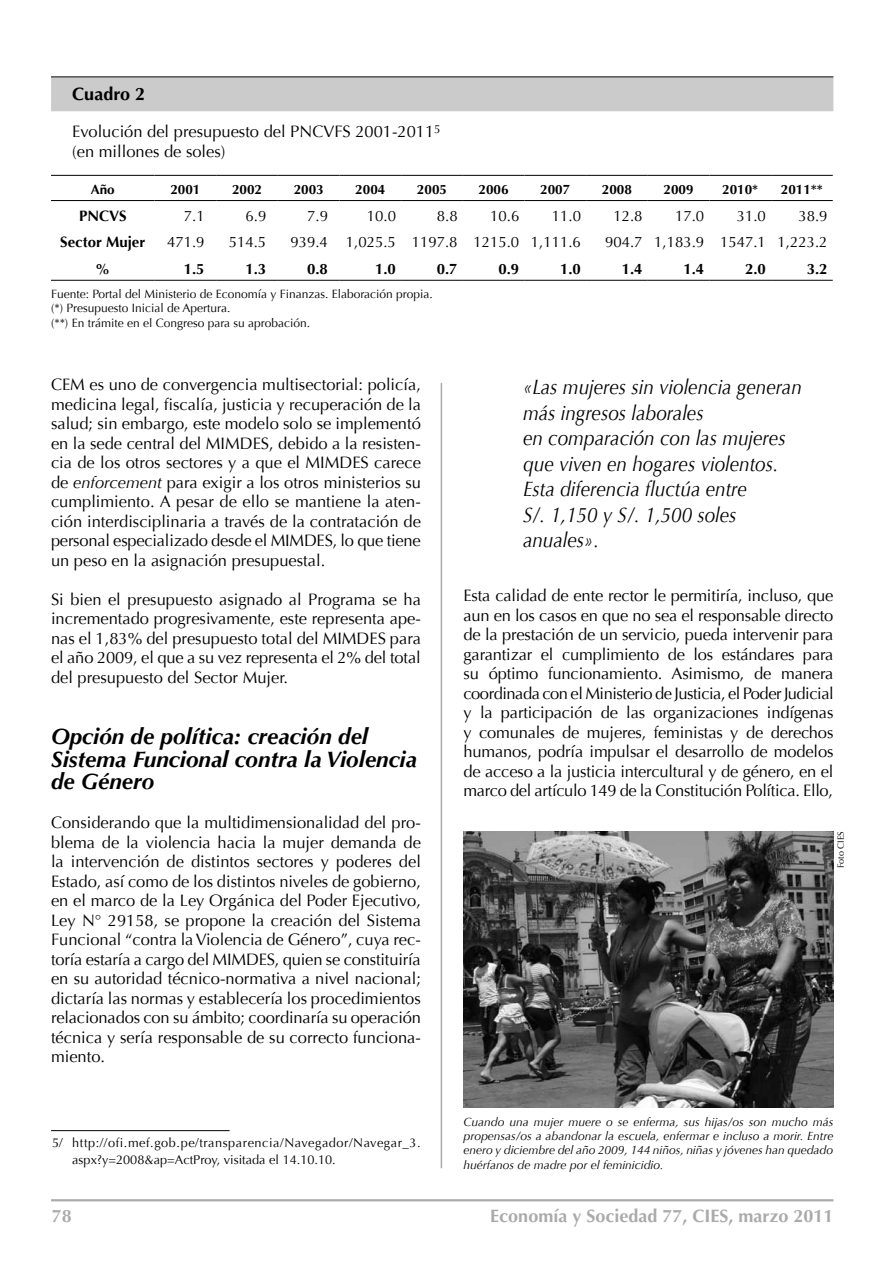
<style>
.page{position:relative;width:893px;height:1263px;background:#fff}
.page>*{position:absolute;margin:0;border:0;box-sizing:border-box;transform-origin:0 0}
.t1{font:italic 700 22.5px/22.5px "Optima";color:#000}
.t2{font:italic 21px/25.5px "Optima";color:#000;scale:.9 1}
.t3{font:700 18px "Optima LH East A";color:#aaa}
.t4{font:700 18px "Optima LH East A";color:#000}
.t5{font:16.5px/19.5px "Optima";color:#000;text-align:justify}
.t6{font:15px "Optima";color:#000}
.t7{font:700 15px "Optima";color:#000}
.t8{font:700 13.5px "Optima";color:#000}
.t9{font:12.75px/16.5px "Optima";letter-spacing:.045em;color:#000}
.t10{font:italic 12px/14.2px "Optima";color:#000;text-align:justify}
.t11{font:12px/14.4px "Optima";color:#000}
.t12{font:9px "Optima";color:#000}
.s1{font-style:italic}
</style>
<div class="page">
<hr style="left:51px;top:1199px;width:782px;height:2px;background:#aaa">
<hr style="left:441px;top:383px;width:1px;height:785px;background:#aaa">
<img style="left:464px;top:832px;width:369px;height:275px">
<hr style="left:51px;top:1130px;width:179px;height:1px;background:#000">
<div style="left:51px;top:77px;width:782px;height:34px;background:#cbcbcb"></div>
<hr style="left:51px;top:77px;width:782px;height:1px;background:#000">
<hr style="left:51px;top:175px;width:104px;height:1px;background:#000">
<hr style="left:155px;top:175px;width:61px;height:1px;background:#000">
<hr style="left:216px;top:175px;width:62px;height:1px;background:#000">
<hr style="left:278px;top:175px;width:61px;height:1px;background:#000">
<hr style="left:339px;top:175px;width:62px;height:1px;background:#000">
<hr style="left:401px;top:175px;width:62px;height:1px;background:#000">
<hr style="left:463px;top:175px;width:61px;height:1px;background:#000">
<hr style="left:524px;top:175px;width:62px;height:1px;background:#000">
<hr style="left:586px;top:175px;width:62px;height:1px;background:#000">
<hr style="left:648px;top:175px;width:61px;height:1px;background:#000">
<hr style="left:709px;top:175px;width:62px;height:1px;background:#000">
<hr style="left:771px;top:175px;width:62px;height:1px;background:#000">
<hr style="left:51px;top:200px;width:104px;height:1px;background:#000">
<hr style="left:155px;top:200px;width:61px;height:1px;background:#000">
<hr style="left:216px;top:200px;width:62px;height:1px;background:#000">
<hr style="left:278px;top:200px;width:61px;height:1px;background:#000">
<hr style="left:339px;top:200px;width:62px;height:1px;background:#000">
<hr style="left:401px;top:200px;width:62px;height:1px;background:#000">
<hr style="left:463px;top:200px;width:61px;height:1px;background:#000">
<hr style="left:524px;top:200px;width:62px;height:1px;background:#000">
<hr style="left:586px;top:200px;width:62px;height:1px;background:#000">
<hr style="left:648px;top:200px;width:61px;height:1px;background:#000">
<hr style="left:709px;top:200px;width:62px;height:1px;background:#000">
<hr style="left:771px;top:200px;width:62px;height:1px;background:#000">
<hr style="left:51px;top:280px;width:104px;height:1px;background:#000">
<hr style="left:155px;top:280px;width:61px;height:1px;background:#000">
<hr style="left:216px;top:280px;width:62px;height:1px;background:#000">
<hr style="left:278px;top:280px;width:61px;height:1px;background:#000">
<hr style="left:339px;top:280px;width:62px;height:1px;background:#000">
<hr style="left:401px;top:280px;width:62px;height:1px;background:#000">
<hr style="left:463px;top:280px;width:61px;height:1px;background:#000">
<hr style="left:524px;top:280px;width:62px;height:1px;background:#000">
<hr style="left:586px;top:280px;width:62px;height:1px;background:#000">
<hr style="left:648px;top:280px;width:61px;height:1px;background:#000">
<hr style="left:709px;top:280px;width:62px;height:1px;background:#000">
<hr style="left:771px;top:280px;width:62px;height:1px;background:#000">
<p class="t4" style="left:72px;top:83px;width:74px">Cuadro 2</p>
<p class="t5" style="left:72px;top:122px;width:370px">Evolución del presupuesto del PNCVFS 2001-2011<sup>5 </sup>(en millones de soles)</p>
<p class="t8" style="left:91px;top:182px;width:26px">Año</p>
<p class="t8" style="left:170px;top:182px;width:32px">2001</p>
<p class="t8" style="left:232px;top:182px;width:32px">2002</p>
<p class="t8" style="left:294px;top:182px;width:32px">2003</p>
<p class="t8" style="left:355px;top:182px;width:32px">2004</p>
<p class="t8" style="left:417px;top:182px;width:32px">2005</p>
<p class="t8" style="left:479px;top:182px;width:32px">2006</p>
<p class="t8" style="left:540px;top:182px;width:32px">2007</p>
<p class="t8" style="left:602px;top:182px;width:32px">2008</p>
<p class="t8" style="left:664px;top:182px;width:32px">2009</p>
<p class="t8" style="left:722px;top:182px;width:38px">2010*</p>
<p class="t8" style="left:781px;top:182px;width:44px">2011**</p>
<p class="t7" style="left:79px;top:207px;width:49px">PNCVS</p>
<p class="t6" style="left:184px;top:207px;width:22px">7.1</p>
<p class="t6" style="left:245px;top:207px;width:22px">6.9</p>
<p class="t6" style="left:307px;top:207px;width:22px">7.9</p>
<p class="t6" style="left:367px;top:207px;width:31px">10.0</p>
<p class="t6" style="left:437px;top:207px;width:22px">8.8</p>
<p class="t6" style="left:490px;top:207px;width:31px">10.6</p>
<p class="t6" style="left:552px;top:207px;width:31px">11.0</p>
<p class="t6" style="left:613px;top:207px;width:31px">12.8</p>
<p class="t6" style="left:675px;top:207px;width:31px">17.0</p>
<p class="t6" style="left:737px;top:207px;width:31px">31.0</p>
<p class="t6" style="left:798px;top:207px;width:31px">38.9</p>
<p class="t7" style="left:60px;top:233px;width:87px">Sector Mujer</p>
<p class="t6" style="left:167px;top:233px;width:39px">471.9</p>
<p class="t6" style="left:229px;top:233px;width:39px">514.5</p>
<p class="t6" style="left:290px;top:233px;width:292px">939.4 1,025.5 1197.8 1215.0 1,111.6</p>
<p class="t6" style="left:605px;top:233px;width:224px">904.7 1,183.9 1547.1 1,223.2</p>
<p class="t7" style="left:95px;top:260px;width:17px">%</p>
<p class="t7" style="left:184px;top:260px;width:22px">1.5</p>
<p class="t7" style="left:245px;top:260px;width:22px">1.3</p>
<p class="t7" style="left:307px;top:260px;width:22px">0.8</p>
<p class="t7" style="left:375px;top:260px;width:22px">1.0</p>
<p class="t7" style="left:437px;top:260px;width:22px">0.7</p>
<p class="t7" style="left:498px;top:260px;width:22px">0.9</p>
<p class="t7" style="left:560px;top:260px;width:22px">1.0</p>
<p class="t7" style="left:622px;top:260px;width:22px">1.4</p>
<p class="t7" style="left:683px;top:260px;width:22px">1.4</p>
<p class="t7" style="left:745px;top:260px;width:22px">2.0</p>
<p class="t7" style="left:807px;top:260px;width:22px">3.2</p>
<p class="t11" style="left:51px;top:287px;width:383px">Fuente: Portal del Ministerio de Economía y Finanzas. Elaboración propia. (*) Presupuesto Inicial de Apertura.<br>(**) En trámite en el Congreso para su aprobación.</p>
<p class="t5" style="left:51px;top:375px;width:371px">CEM es uno de convergencia multisectorial: policía, medicina legal, fiscalía, justicia y recuperación de la salud; sin embargo, este modelo solo se implementó en la sede central del MIMDES, debido a la resisten&shy;cia de los otros sectores y a que el MIMDES carece de <span class="s1">enforcement</span> para exigir a los otros ministerios su cumplimiento. A pesar de ello se mantiene la aten&shy;ción interdisciplinaria a través de la contratación de personal especializado desde el MIMDES, lo que tiene un peso en la asignación presupuestal.</p>
<p class="t5" style="left:51px;top:590px;width:371px">Si bien el presupuesto asignado al Programa se ha incrementado progresivamente, este representa ape&shy;nas el 1,83% del presupuesto total del MIMDES para el año 2009, el que a su vez representa el 2% del total del presupuesto del Sector Mujer.</p>
<h1 class="t1" style="left:51px;top:725px;width:368px">Opción de política: creación del<br>Sistema Funcional contra la Violencia de Género</h1>
<p class="t5" style="left:51px;top:813px;width:372px">Considerando que la multidimensionalidad del pro&shy;blema de la violencia hacia la mujer demanda de la intervención de distintos sectores y poderes del Estado, así como de los distintos niveles de gobierno, en el marco de la Ley Orgánica del Poder Ejecutivo, Ley N° 29158, se propone la creación del Sistema Funcional “contra la Violencia de Género”, cuya rec&shy;toría estaría a cargo del MIMDES, quien se constituiría en su autoridad técnico-normativa a nivel nacional; dictaría las normas y establecería los procedimientos relacionados con su ámbito; coordinaría su operación técnica y sería responsable de su correcto funciona&shy;miento.</p>
<p class="t9" style="left:72px;top:1135px;width:350px;text-indent:-20px">5/ http://ofi.mef.gob.pe/transparencia/Navegador/Navegar_3. aspx?y=2008&amp;ap=ActProy, visitada el 14.10.10.</p>
<p class="t2" style="left:523px;top:375px;width:311px">«Las mujeres sin violencia generan más ingresos laborales<br>en comparación con las mujeres que viven en hogares violentos.<br>Esta diferencia fluctúa entre<br>S/. 1,150 y S/. 1,500 soles anuales».</p>
<p class="t5" style="left:463px;top:586px;width:372px">Esta calidad de ente rector le permitiría, incluso, que aun en los casos en que no sea el responsable directo de la prestación de un servicio, pueda intervenir para garantizar el cumplimiento de los estándares para su óptimo funcionamiento. Asimismo, de manera coordinada con el Ministerio de Justicia, el Poder Judicial y la participación de las organizaciones indígenas y comunales de mujeres, feministas y de derechos humanos, podría impulsar el desarrollo de modelos de acceso a la justicia intercultural y de género, en el marco del artículo 149 de la Constitución Política. Ello,</p>
<p class="t12" style="left:836px;top:868px;width:38px;rotate:-90deg">Foto CIES</p>
<p class="t10" style="left:463px;top:1115px;width:371px">Cuando una mujer muere o se enferma, sus hijas/os son mucho más propensas/os a abandonar la escuela, enfermar e incluso a morir. Entre enero y diciembre del año 2009, 144 niños, niñas y jóvenes han quedado huérfanos de madre por el feminicidio.</p>
<p class="t3" style="left:52px;top:1204px;width:22px">78</p>
<p class="t3" style="left:490px;top:1204px;width:345px">Economía y Sociedad 77, CIES, marzo 2011</p>
</div>
